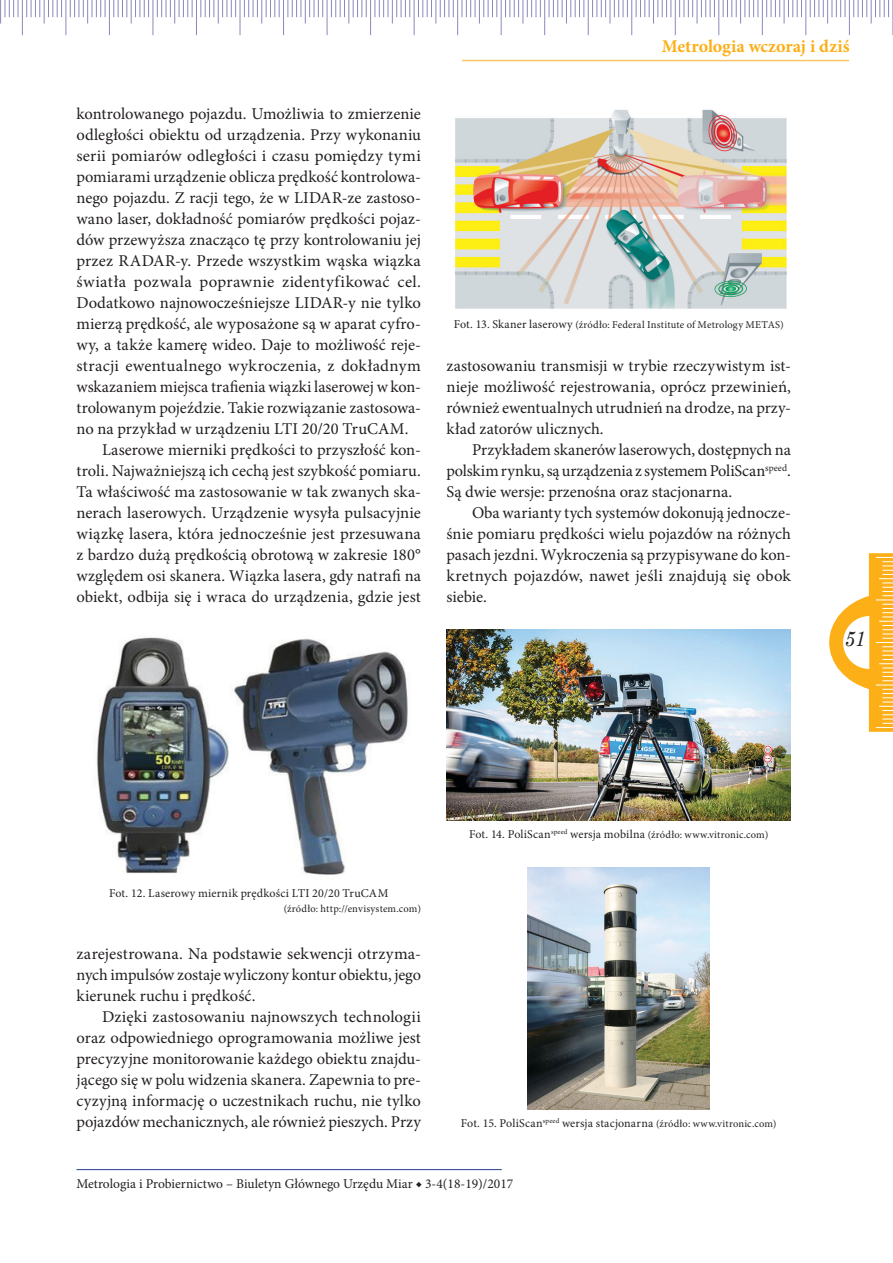
<style>
.page{position:relative;width:893px;height:1263px;background:#fff}
.page>*{position:absolute;margin:0;border:0;box-sizing:border-box;transform-origin:0 0}
.t1{font:italic 21px "Century Schoolbook";color:#231f20;scale:.9 1}
.t2{font:700 18px "Minion Pro";letter-spacing:-.005em;color:#fcaf17}
.teksty{font:16.5px/21px "Minion Pro";color:#231f20;text-align:justify}
.t3{font:13.5px "Minion Pro";color:#231f20}
.podpis_zdjęć{font:12px "Minion Pro";letter-spacing:.01em;color:#231f20}
.podpis_zdjęć-2{font:10.5px "Minion Pro";letter-spacing:.02em;color:#231f20}
.s1{font-size:12px}
.s2{font-size:10.5px}
</style>
<div class="page">
<hr style="left:462px;top:60px;width:387px;height:1px;background:#fec566">
<hr style="left:77px;top:1169px;width:425px;height:1px;background:#25408f">
<svg style="left:829px;top:553px;width:64px;height:179px"></svg>
<img style="left:528px;top:867px;width:182px;height:243px">
<img style="left:446px;top:629px;width:345px;height:191px">
<img style="left:455px;top:109px;width:332px;height:200px">
<img style="left:96px;top:637px;width:312px;height:238px">
<svg style="left:0;top:0;width:19px;height:24px"></svg>
<hr style="left:22px;top:0;width:1px;height:35px;background:#8889bb">
<svg style="left:26px;top:0;width:36px;height:24px"></svg>
<hr style="left:66px;top:0;width:1px;height:35px;background:#8889bb">
<svg style="left:70px;top:0;width:36px;height:24px"></svg>
<hr style="left:109px;top:0;width:1px;height:35px;background:#8889bb">
<svg style="left:114px;top:0;width:35px;height:24px"></svg>
<hr style="left:153px;top:0;width:1px;height:35px;background:#8889bb">
<svg style="left:157px;top:0;width:36px;height:24px"></svg>
<hr style="left:196px;top:0;width:1px;height:35px;background:#8889bb">
<svg style="left:201px;top:0;width:35px;height:24px"></svg>
<hr style="left:240px;top:0;width:1px;height:35px;background:#8889bb">
<svg style="left:244px;top:0;width:36px;height:24px"></svg>
<hr style="left:283px;top:0;width:1px;height:35px;background:#8889bb">
<svg style="left:288px;top:0;width:35px;height:24px"></svg>
<hr style="left:327px;top:0;width:1px;height:35px;background:#8889bb">
<svg style="left:331px;top:0;width:36px;height:24px"></svg>
<hr style="left:370px;top:0;width:1px;height:35px;background:#8889bb">
<svg style="left:375px;top:0;width:35px;height:24px"></svg>
<hr style="left:414px;top:0;width:1px;height:35px;background:#8889bb">
<svg style="left:418px;top:0;width:36px;height:24px"></svg>
<hr style="left:457px;top:0;width:1px;height:35px;background:#8889bb">
<svg style="left:462px;top:0;width:36px;height:24px"></svg>
<hr style="left:501px;top:0;width:1px;height:35px;background:#8889bb">
<svg style="left:505px;top:0;width:36px;height:24px"></svg>
<hr style="left:544px;top:0;width:1px;height:35px;background:#8889bb">
<svg style="left:549px;top:0;width:36px;height:24px"></svg>
<hr style="left:588px;top:0;width:1px;height:35px;background:#8889bb">
<svg style="left:592px;top:0;width:36px;height:24px"></svg>
<hr style="left:631px;top:0;width:1px;height:35px;background:#8889bb">
<svg style="left:636px;top:0;width:36px;height:24px"></svg>
<hr style="left:675px;top:0;width:1px;height:35px;background:#8889bb">
<svg style="left:679px;top:0;width:36px;height:24px"></svg>
<hr style="left:718px;top:0;width:1px;height:35px;background:#8889bb">
<svg style="left:723px;top:0;width:36px;height:24px"></svg>
<hr style="left:762px;top:0;width:1px;height:35px;background:#8889bb">
<svg style="left:766px;top:0;width:36px;height:24px"></svg>
<hr style="left:806px;top:0;width:1px;height:35px;background:#8889bb">
<svg style="left:810px;top:0;width:36px;height:24px"></svg>
<hr style="left:849px;top:0;width:1px;height:35px;background:#8889bb">
<svg style="left:853px;top:0;width:36px;height:24px"></svg>
<hr style="left:892px;top:0;width:1px;height:35px;background:#8889bb">
<p class="teksty" style="left:77px;top:103px;width:346px">kontrolowanego pojazdu. Umożliwia to zmierzenie odległości obiektu od urządzenia. Przy wykonaniu serii pomiarów odległości i czasu pomiędzy tymi pomiarami urządzenie oblicza prędkość kontrolowa&shy;nego pojazdu. Z racji tego, że w LIDAR-ze zastoso&shy;wano laser, dokładność pomiarów prędkości pojaz&shy;dów przewyższa znacząco tę przy kontrolowaniu jej przez RADAR-y. Przede wszystkim wąska wiązka światła pozwala poprawnie zidentyfikować cel.<br>Dodatkowo najnowocześniejsze LIDAR-y nie tylko mierzą prędkość, ale wyposażone są w aparat cyfro&shy;wy, a także kamerę wideo. Daje to możliwość reje&shy;stracji ewentualnego wykroczenia, z dokładnym wskazaniem miejsca trafienia wiązki laserowej w kon&shy;trolowanym pojeździe. Takie rozwiązanie zastosowa&shy;no na przykład w urządzeniu LTI 20/20 TruCAM.</p>
<p class="teksty" style="left:77px;top:439px;width:346px;text-indent:26px">Laserowe mierniki prędkości to przyszłość kon&shy;troli. Najważniejszą ich cechą jest szybkość pomiaru.<br>Ta właściwość ma zastosowanie w tak zwanych ska&shy;nerach laserowych. Urządzenie wysyła pulsacyjnie wiązkę lasera, która jednocześnie jest przesuwana z bardzo dużą prędkością obrotową w zakresie 180° względem osi skanera. Wiązka lasera, gdy natrafi na obiekt, odbija się i wraca do urządzenia, gdzie jest</p>
<p class="t2" style="left:662px;top:34px;width:189px">Metrologia wczoraj i dziś</p>
<p class="podpis_zdjęć-2" style="left:454px;top:317px;width:331px"><span class="s1">Fot. 13. Skaner laserowy</span> (źródło: Federal Institute of Metrology METAS)</p>
<p class="teksty" style="left:446px;top:355px;width:346px">zastosowaniu transmisji w trybie rzeczywistym ist&shy;nieje możliwość rejestrowania, oprócz przewinień, również ewentualnych utrudnień na drodze, na przy&shy;kład zatorów ulicznych.</p>
<p class="teksty" style="left:446px;top:439px;width:346px;text-indent:26px">Przykładem skanerów laserowych, dostępnych na polskim rynku, są urządzenia z systemem PoliScan<sup>speed</sup>.<br>Są dwie wersje: przenośna oraz stacjonarna.</p>
<p class="teksty" style="left:446px;top:502px;width:346px;text-indent:26px">Oba warianty tych systemów dokonują jednocze&shy;śnie pomiaru prędkości wielu pojazdów na różnych pasach jezdni. Wykroczenia są przypisywane do kon&shy;kretnych pojazdów, nawet jeśli znajdują się obok siebie.</p>
<p class="t1" style="left:844px;top:622px;width:25px">51</p>
<p class="podpis_zdjęć" style="left:109px;top:885px;width:281px">Fot. 12. Laserowy miernik prędkości LTI 20/20 TruCAM</p>
<p class="podpis_zdjęć-2" style="left:284px;top:901px;width:139px">(źródło: http://envisystem.com)</p>
<p class="teksty" style="left:77px;top:943px;width:346px">zarejestrowana. Na podstawie sekwencji otrzyma&shy;nych impulsów zostaje wyliczony kontur obiektu, jego kierunek ruchu i prędkość.</p>
<p class="teksty" style="left:77px;top:1006px;width:346px;text-indent:26px">Dzięki zastosowaniu najnowszych technologii oraz odpowiedniego oprogramowania możliwe jest precyzyjne monitorowanie każdego obiektu znajdu&shy;jącego się w polu widzenia skanera. Zapewnia to pre&shy;cyzyjną informację o uczestnikach ruchu, nie tylko pojazdów mechanicznych, ale również pieszych. Przy</p>
<p class="podpis_zdjęć" style="left:469px;top:826px;width:301px">Fot. 14. PoliScan<sup>speed</sup> wersja mobilna <span class="s2">(źródło: www.vitronic.com)</span></p>
<p class="podpis_zdjęć" style="left:461px;top:1115px;width:317px">Fot. 15. PoliScan<sup>speed</sup> wersja stacjonarna <span class="s2">(źródło: www.vitronic.com)</span></p>
<p class="t3" style="left:77px;top:1175px;width:438px">Metrologia i Probiernictwo – Biuletyn Głównego Urzędu Miar ◆ 3-4(18-19)/2017</p>
</div>
